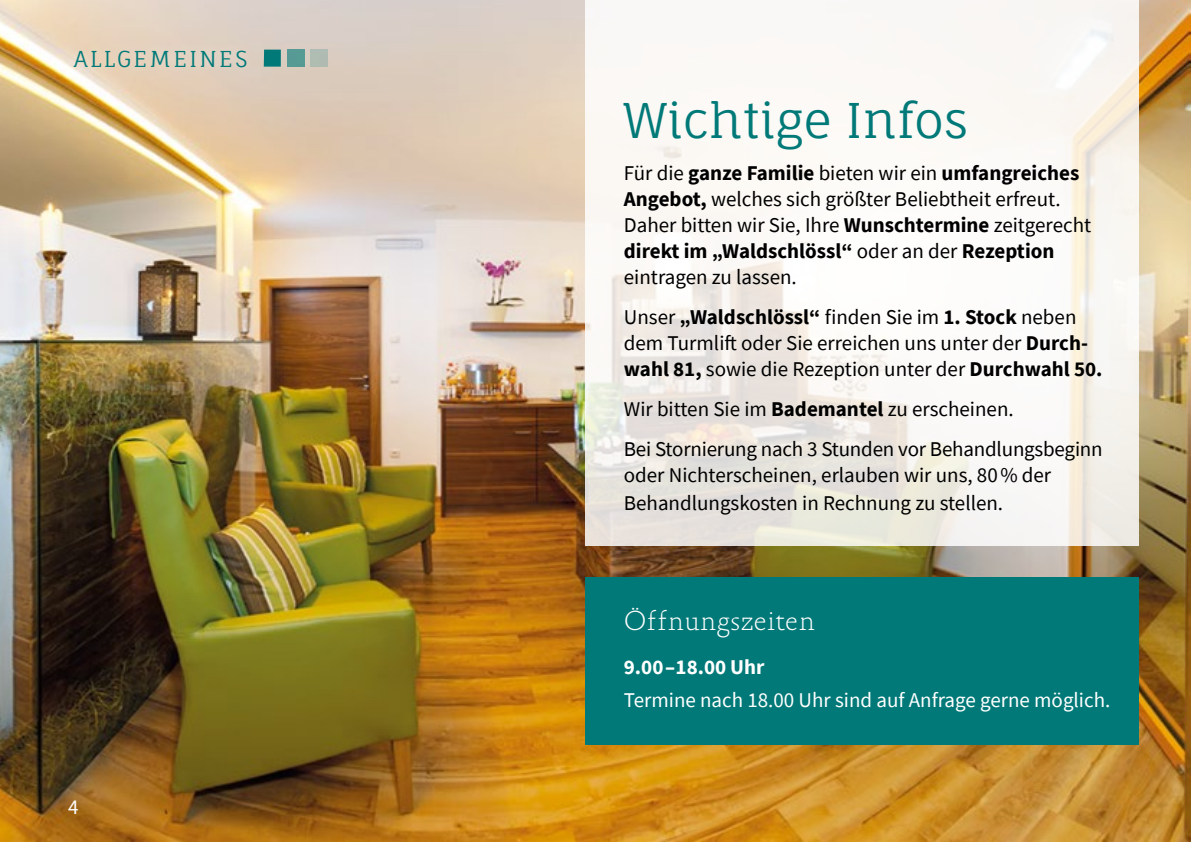
<style>
.page{position:relative;width:1191px;height:842px;background:#fff}
.page>*{position:absolute;margin:0;border:0;box-sizing:border-box;transform-origin:0 0}
.t1{font:48px "Fauna One";color:#007978}
.t2{font:100 28px "Absara";color:#fff}
.t3{font:22px "Fauna One";letter-spacing:.11em;color:#007978}
.t4{font:21px/26px "Source Sans Pro";color:#000}
.t5{font:21px "Source Sans Pro";color:#fff}
.t6{font:700 21px "Source Sans Pro";color:#fff}
.s1{font-weight:700}
</style>
<div class="page">
<img style="left:0;top:0;width:1191px;height:842px">
<svg style="left:584px;top:0;width:554px;height:546px;fill:#faf8f5"></svg>
<div style="left:65px;top:40px;width:191px;height:37px;background:#e4d1bf"></div>
<div style="left:264px;top:50px;width:17px;height:17px;background:#007978"></div>
<div style="left:287px;top:50px;width:17px;height:17px;background:#579a95"></div>
<div style="left:310px;top:50px;width:17px;height:17px;background:#afbcb2"></div>
<div style="left:584px;top:577px;width:554px;height:167px;background:#007978"></div>
<p class="t3" style="left:74px;top:45px;width:175px">ALLGEMEINES</p>
<p class="t5" style="left:68px;top:793px;width:12px">4</p>
<h1 class="t1" style="left:624px;top:91px;width:346px">Wichtige Infos</h1>
<p class="t4" style="left:624px;top:160px;width:469px">Für die <span class="s1">ganze Familie</span> bieten wir ein <span class="s1">umfangreiches Angebot,</span> welches sich größter Beliebtheit erfreut.<br>Daher bitten wir Sie, Ihre <span class="s1">Wunschtermine</span> zeitgerecht <span class="s1">direkt im „Waldschlössl“</span> oder an der <span class="s1">Rezeption </span>eintragen zu lassen.</p>
<p class="t4" style="left:624px;top:304px;width:480px">Unser <span class="s1">„Waldschlössl“</span> finden Sie im <span class="s1">1. Stock</span> neben dem Turmlift oder Sie erreichen uns unter der <span class="s1">Durch&shy;wahl 81,</span> sowie die Rezeption unter der <span class="s1">Durchwahl 50.</span></p>
<p class="t4" style="left:624px;top:389px;width:480px;line-height:40px">Wir bitten Sie im <span class="s1">Bademantel</span> zu erscheinen.<br>Bei Stornierung nach 3 Stunden vor Behandlungsbeginn</p>
<p class="t4" style="left:624px;top:461px;width:429px;line-height:28px">oder Nichterscheinen, erlauben wir uns, 80 % der<br>Behandlungskosten in Rechnung zu stellen.</p>
<h2 class="t2" style="left:624px;top:604px;width:192px">Öffnungszeiten</h2>
<p class="t6" style="left:624px;top:653px;width:142px">9.00–18.00 Uhr</p>
<p class="t5" style="left:624px;top:687px;width:488px">Termine nach 18.00 Uhr sind auf Anfrage gerne möglich.</p>
</div>
